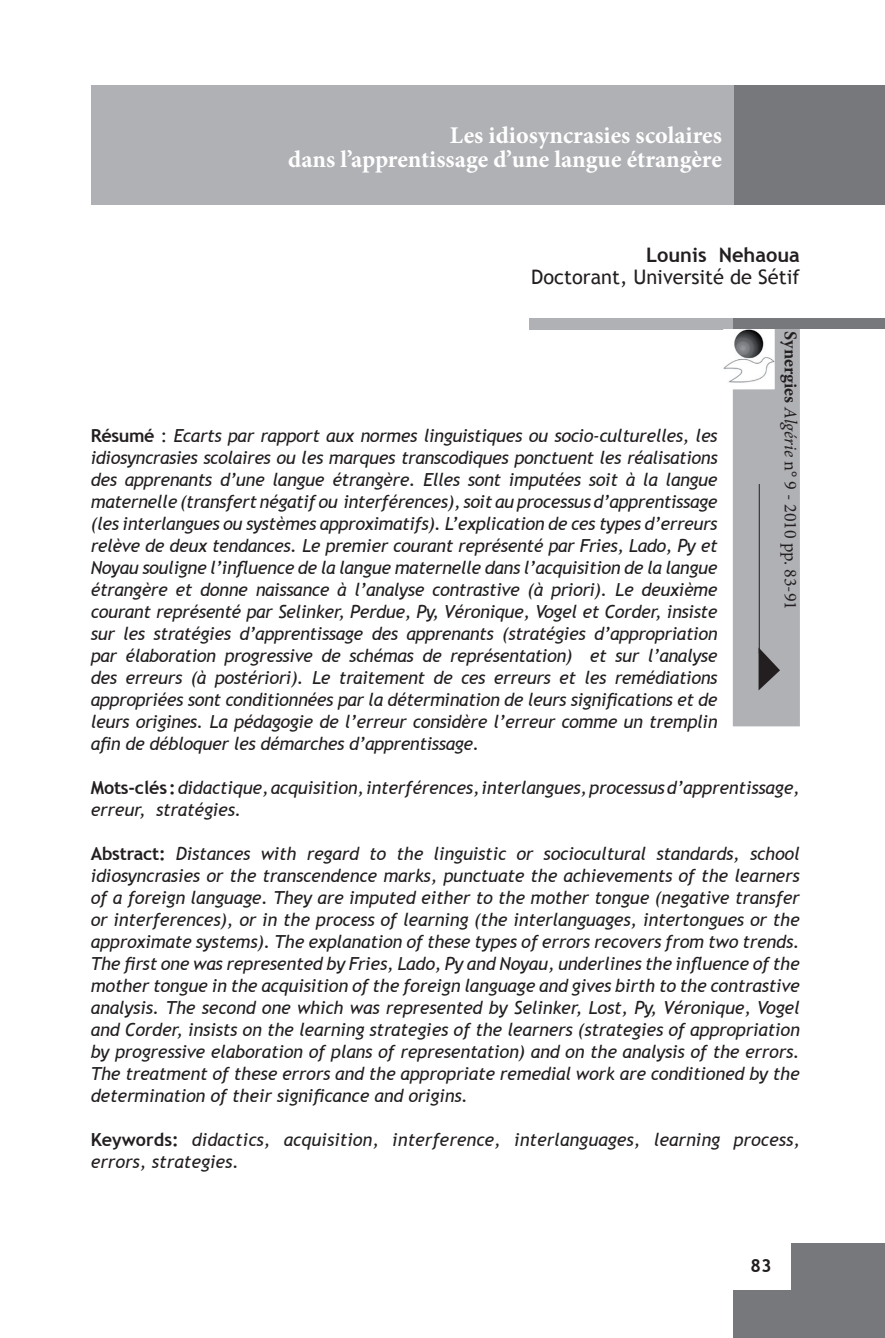
<style>
.page{position:relative;width:885px;height:1338px;background:#fff}
.page>*{position:absolute;margin:0;border:0;box-sizing:border-box;transform-origin:0 0}
.t1{font:700 24px/24px "Minion Pro";color:#fff;text-align:right}
.t2{font:20px "Trebuchet MS";color:#231f20}
.t3{font:700 20px "Trebuchet MS";color:#231f20}
.t4{font:italic 18px/22px "Trebuchet MS";letter-spacing:-.01em;color:#231f20}
.t5{font:18px "Minion Pro";color:#231f20}
.t6{font:700 18px "Trebuchet MS";color:#231f20}
.s1{font-weight:700;font-style:normal}
.s2{font-style:normal}
.s3{font-weight:700}
.s4{font-style:italic}
</style>
<div class="page">
<div style="left:733px;top:1243px;width:151px;height:95px;background:#76787b"></div>
<div style="left:731px;top:1242px;width:59px;height:48px;background:#fff"></div>
<div style="left:528px;top:318px;width:207px;height:12px;background:#b0b1b5"></div>
<div style="left:730px;top:85px;width:154px;height:119px;background:#76787b"></div>
<div style="left:732px;top:327px;width:67px;height:399px;background:#b0b1b5"></div>
<div style="left:733px;top:318px;width:151px;height:11px;background:#76787b"></div>
<svg style="left:758px;top:647px;width:22px;height:43px"></svg>
<img style="left:723px;top:329px;width:51px;height:60px">
<hr style="left:758px;top:484px;width:1px;height:170px;background:#231f20">
<div style="left:91px;top:85px;width:642px;height:120px;background:#b0b1b5"></div>
<h1 class="t1" style="left:288px;top:123px;width:435px">Les idiosyncrasies scolaires<br>dans l’apprentissage d’une langue étrangère</h1>
<p class="t3" style="left:646px;top:242px;width:155px">Lounis Nehaoua</p>
<p class="t2" style="left:531px;top:265px;width:270px">Doctorant, Université de Sétif</p>
<p class="t4" style="left:91px;top:425px;width:628px;text-align:justify"><span class="s1">Résumé</span> <span class="s2">:</span> Ecarts par rapport aux normes linguistiques ou socio-culturelles, les idiosyncrasies scolaires ou les marques transcodiques ponctuent les réalisations des apprenants d’une langue étrangère. Elles sont imputées soit à la langue maternelle (transfert négatif ou interférences), soit au processus d’apprentissage (les interlangues ou systèmes approximatifs). L’explication de ces types d’erreurs relève de deux tendances. Le premier courant représenté par Fries, Lado, Py et Noyau souligne l’influence de la langue maternelle dans l’acquisition de la langue étrangère et donne naissance à l’analyse contrastive (à priori). Le deuxième courant représenté par Selinker, Perdue, Py, Véronique, Vogel et Corder, insiste sur les stratégies d’apprentissage des apprenants (stratégies d’appropriation par élaboration progressive de schémas de représentation) et sur l’analyse des erreurs (à postériori). Le traitement de ces erreurs et les remédiations appropriées sont conditionnées par la détermination de leurs significations et de leurs origines. La pédagogie de l’erreur considère l’erreur comme un tremplin afin de débloquer les démarches d’apprentissage.</p>
<p class="t5" style="left:802px;top:331px;width:280px;rotate:90deg"><span class="s3">Synergies</span> <span class="s4">Algérie</span> n° 9 - 2010 pp. 83-91</p>
<p class="t4" style="left:91px;top:776px;width:710px"><span class="s1">Mots-clés :</span>didactique, acquisition, interférences, interlangues, processus d’apprentissage, erreur, stratégies.</p>
<p class="t4" style="left:91px;top:842px;width:710px;text-align:justify"><span class="s1">Abstract:</span> Distances with regard to the linguistic or sociocultural standards, school idiosyncrasies or the transcendence marks, punctuate the achievements of the learners of a foreign language. They are imputed either to the mother tongue (negative transfer or interferences), or in the process of learning (the interlanguages, intertongues or the approximate systems). The explanation of these types of errors recovers from two trends.<br>The first one was represented by Fries, Lado, Py and Noyau, underlines the influence of the mother tongue in the acquisition of the foreign language and gives birth to the contrastive analysis. The second one which was represented by Selinker, Lost, Py, Véronique, Vogel and Corder, insists on the learning strategies of the learners (strategies of appropriation by progressive elaboration of plans of representation) and on the analysis of the errors.<br>The treatment of these errors and the appropriate remedial work are conditioned by the determination of their significance and origins.</p>
<p class="t4" style="left:91px;top:1128px;width:710px"><span class="s1">Keywords:</span> didactics, acquisition, interference, interlanguages, learning process, errors, strategies.</p>
<p class="t6" style="left:750px;top:1255px;width:23px">83</p>
</div>
